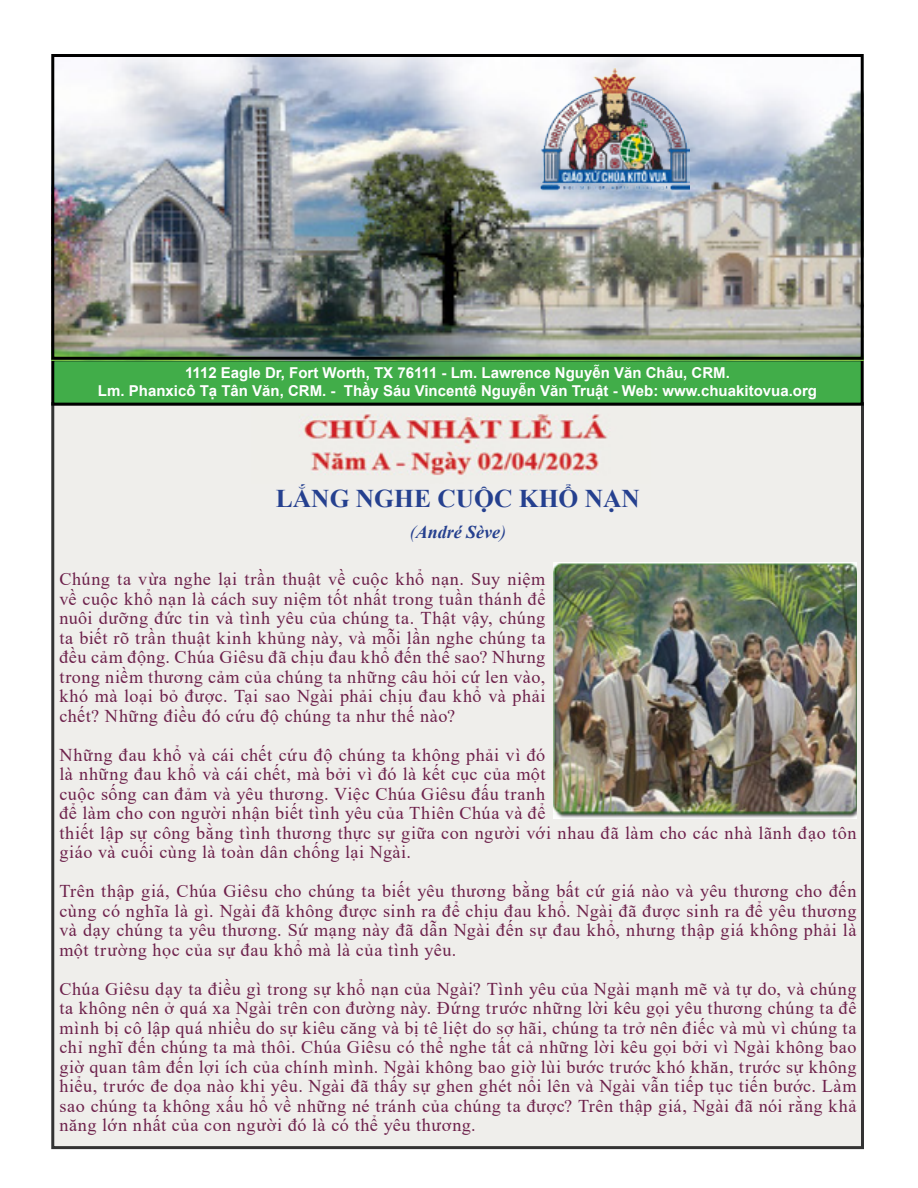
<style>
.page{position:relative;width:918px;height:1188px;background:#fff}
.page>*{position:absolute;margin:0;border:0;box-sizing:border-box;transform-origin:0 0}
.t1{font:700 25.5px "Times New Roman";color:#25408f}
.t2{font:18px/19.5px "Times New Roman";letter-spacing:.03em;color:#6d214b;text-align:justify}
.t3{font:italic 700 18px "Times New Roman";color:#25408f}
.t4{font:700 15px/18px "Arial";color:#fff;text-align:center}
.s1{font-weight:400}
</style>
<div class="page">
<div style="left:53px;top:404px;width:809px;height:744px;background:#efeeeb"></div>
<img style="left:303px;top:414px;width:305px;height:61px">
<div style="left:53px;top:360px;width:809px;height:44px;background:#41ad49"></div>
<div style="left:51px;top:358px;width:813px;height:48px;border:3px solid #000"></div>
<img style="left:51px;top:58px;width:813px;height:303px">
<div style="left:51px;top:54px;width:813px;height:306px;border:3px solid #000"></div>
<img style="left:534px;top:69px;width:155px;height:123px">
<img style="left:554px;top:563px;width:302px;height:256px">
<p class="t4" style="left:98px;top:364px;width:721px">1112 Eagle Dr, Fort Worth, TX 76111 - Lm. Lawrence Nguyễn Văn Châu, CRM.<br>Lm. Phanxicô Tạ Tân Văn, CRM. - Thầy Sáu Vincentê Nguyễn Văn Truật - Web: www.chuakitovua.org</p>
<h1 class="t1" style="left:276px;top:480px;width:366px">LẮNG NGHE CUỘC KHỔ NẠN</h1>
<p class="t3" style="left:410px;top:519px;width:98px"><span class="s1">(</span>André Sève<span class="s1">)</span></p>
<p class="t2" style="left:59px;top:569px;width:488px">Chúng ta vừa nghe lại trần thuật về cuộc khổ nạn. Suy niệm về cuộc khổ nạn là cách suy niệm tốt nhất trong tuần thánh để nuôi dưỡng đức tin và tình yêu của chúng ta. Thật vậy, chúng ta biết rõ trần thuật kinh khủng này, và mỗi lần nghe chúng ta đều cảm động. Chúa Giêsu đã chịu đau khổ đến thế sao? Nhưng trong niềm thương cảm của chúng ta những câu hỏi cứ len vào, khó mà loại bỏ được. Tại sao Ngài phải chịu đau khổ và phải chết? Những điều đó cứu độ chúng ta như thế nào?</p>
<p class="t2" style="left:59px;top:744px;width:799px;text-align:left">Những đau khổ và cái chết cứu độ chúng ta không phải vì đó<br>là những đau khổ và cái chết, mà bởi vì đó là kết cục của một<br>cuộc sống can đảm và yêu thương. Việc Chúa Giêsu đấu tranh<br>để làm cho con người nhận biết tình yêu của Thiên Chúa và để<br>thiết lập sự công bằng tình thương thực sự giữa con người với nhau đã làm cho các nhà lãnh đạo tôn giáo và cuối cùng là toàn dân chống lại Ngài.</p>
<p class="t2" style="left:59px;top:881px;width:799px">Trên thập giá, Chúa Giêsu cho chúng ta biết yêu thương bằng bất cứ giá nào và yêu thương cho đến cùng có nghĩa là gì. Ngài đã không được sinh ra để chịu đau khổ. Ngài đã được sinh ra để yêu thương và dạy chúng ta yêu thương. Sứ mạng này đã dẫn Ngài đến sự đau khổ, nhưng thập giá không phải là một trường học của sự đau khổ mà là của tình yêu.</p>
<p class="t2" style="left:59px;top:978px;width:799px">Chúa Giêsu dạy ta điều gì trong sự khổ nạn của Ngài? Tình yêu của Ngài mạnh mẽ và tự do, và chúng ta không nên ở quá xa Ngài trên con đường này. Đứng trước những lời kêu gọi yêu thương chúng ta để mình bị cô lập quá nhiều do sự kiêu căng và bị tê liệt do sợ hãi, chúng ta trở nên điếc và mù vì chúng ta chỉ nghĩ đến chúng ta mà thôi. Chúa Giêsu có thể nghe tất cả những lời kêu gọi bởi vì Ngài không bao giờ quan tâm đến lợi ích của chính mình. Ngài không bao giờ lùi bước trước khó khăn, trước sự không hiểu, trước đe dọa nào khi yêu. Ngài đã thấy sự ghen ghét nổi lên và Ngài vẫn tiếp tục tiến bước. Làm sao chúng ta không xấu hổ về những né tránh của chúng ta được? Trên thập giá, Ngài đã nói rằng khả năng lớn nhất của con người đó là có thể yêu thương.</p>
</div>
